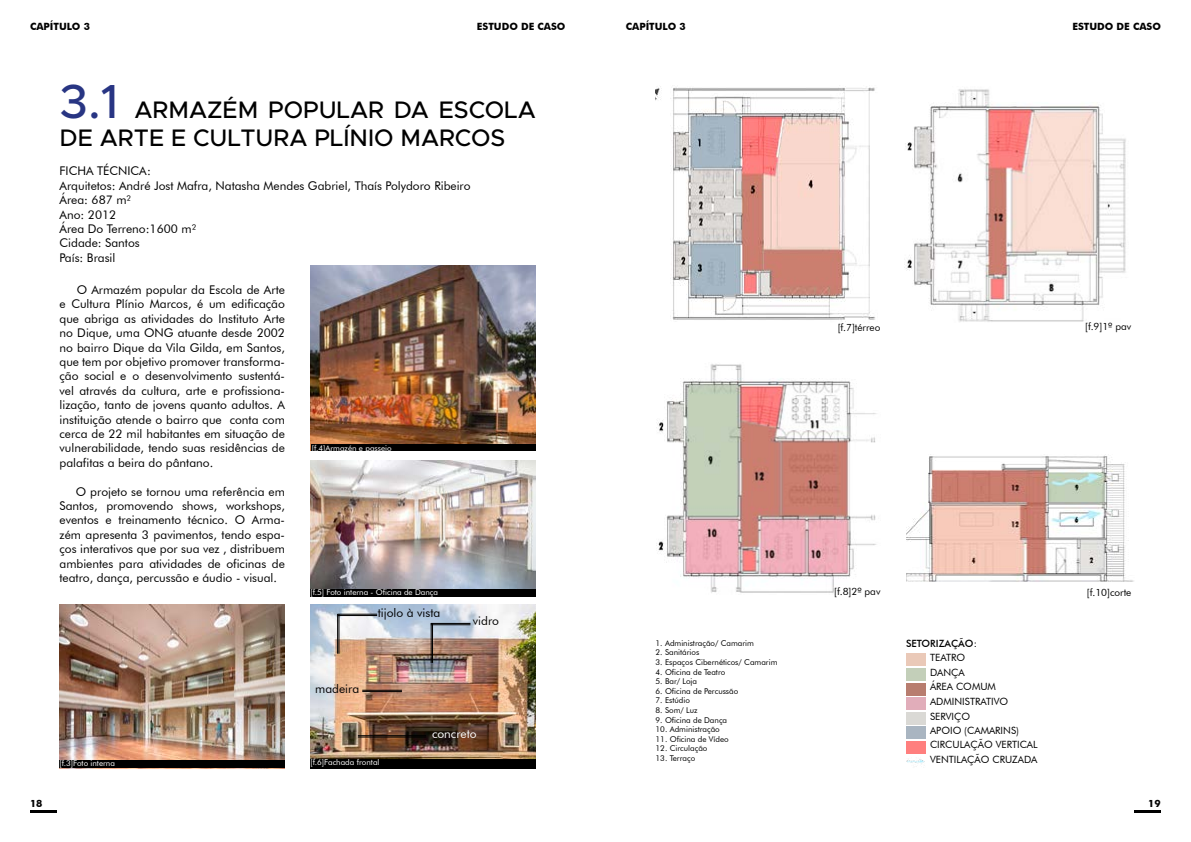
<style>
.page{position:relative;width:1191px;height:842px;background:#fff}
.page>*{position:absolute;margin:0;border:0;box-sizing:border-box;transform-origin:0 0}
.t1{font:500 24px/28.8px "Metropolis";color:#000}
.t2{font:12px/14.4px "Futura BT";color:#000;text-align:justify}
.t3{font:12px "Futura BT";color:#fff}
.t4{font:10px/14.6px "Futura BT";color:#000}
.t5{font:700 10px "Futura BT";color:#000}
.t6{font:500 10px "Futura BT";color:#000}
.t7{font:8px "Futura BT";color:#000}
.t8{font:8px "Futura BT";color:#fff}
.s1{font-size:48px;color:#283583}
</style>
<div class="page">
<hr style="left:30px;top:810px;width:27px;height:2px;background:#000">
<hr style="left:1134px;top:810px;width:27px;height:2px;background:#000">
<img style="left:311px;top:604px;width:225px;height:155px">
<img style="left:310px;top:265px;width:226px;height:185px">
<div style="left:312px;top:444px;width:224px;height:7px;background:#000"></div>
<img style="left:310px;top:461px;width:226px;height:128px">
<hr style="left:337px;top:614px;width:1px;height:40px;background:#000">
<hr style="left:338px;top:614px;width:1px;height:40px;background:#000">
<hr style="left:337px;top:614px;width:40px;height:1px;background:#000">
<hr style="left:337px;top:615px;width:40px;height:1px;background:#000">
<hr style="left:362px;top:690px;width:40px;height:1px;background:#000">
<hr style="left:362px;top:691px;width:40px;height:1px;background:#000">
<div style="left:310px;top:759px;width:226px;height:9px;background:#000"></div>
<hr style="left:431px;top:623px;width:1px;height:40px;background:#000">
<hr style="left:432px;top:623px;width:1px;height:40px;background:#000">
<hr style="left:431px;top:623px;width:39px;height:1px;background:#000">
<hr style="left:431px;top:624px;width:39px;height:1px;background:#000">
<hr style="left:358px;top:735px;width:68px;height:1px;background:#000">
<hr style="left:358px;top:736px;width:68px;height:1px;background:#000">
<div style="left:310px;top:589px;width:226px;height:7px;background:#000"></div>
<img style="left:60px;top:605px;width:225px;height:163px">
<div style="left:60px;top:760px;width:225px;height:7px;background:#000"></div>
<img style="left:655px;top:86px;width:220px;height:236px">
<img style="left:905px;top:89px;width:221px;height:233px">
<img style="left:657px;top:364px;width:220px;height:229px">
<img style="left:906px;top:454px;width:228px;height:128px">
<div style="left:906px;top:668px;width:19px;height:12px;background:#c3cfb9"></div>
<div style="left:906px;top:683px;width:19px;height:12px;background:#b87d6f"></div>
<div style="left:906px;top:698px;width:19px;height:12px;background:#e1adba"></div>
<div style="left:906px;top:713px;width:19px;height:12px;background:#dad9d5"></div>
<div style="left:906px;top:726px;width:19px;height:13px;background:#a9b5c1"></div>
<div style="left:906px;top:741px;width:19px;height:12px;background:#ff7f7e"></div>
<div style="left:906px;top:653px;width:19px;height:12px;background:#eac9b8"></div>
<img style="left:906px;top:759px;width:19px;height:8px">
<p class="t5" style="left:30px;top:21px;width:61px">CAPÍTULO 3</p>
<p class="t5" style="left:477px;top:21px;width:90px">ESTUDO DE CASO</p>
<p class="t5" style="left:626px;top:21px;width:61px">CAPÍTULO 3</p>
<p class="t5" style="left:1072px;top:21px;width:90px">ESTUDO DE CASO</p>
<h1 class="t1" style="left:60px;top:95px;width:478px"><span class="s1">3.1</span> ARMAZÉM POPULAR DA ESCOLA<br>DE ARTE E CULTURA PLÍNIO MARCOS</h1>
<p class="t2" style="left:60px;top:164px;width:412px;text-align:left">FICHA TÉCNICA:<br>Arquitetos: André Jost Mafra, Natasha Mendes Gabriel, Thaís Polydoro Ribeiro<br>Área: 687 m²<br>Ano: 2012<br>Área Do Terreno:1600 m²<br>Cidade: Santos<br>País: Brasil</p>
<p class="t2" style="left:60px;top:282px;width:227px;text-indent:17px">O Armazém popular da Escola de Arte e Cultura Plínio Marcos, é um edificação que abriga as atividades do Instituto Arte no Dique, uma ONG atuante desde 2002 no bairro Dique da Vila Gilda, em Santos, que tem por objetivo promover transforma&shy;ção social e o desenvolvimento sustentá&shy;vel através da cultura, arte e profissiona&shy;lização, tanto de jovens quanto adultos. A instituição atende o bairro que conta com cerca de 22 mil habitantes em situação de vulnerabilidade, tendo suas residências de palafitas a beira do pântano.</p>
<p class="t2" style="left:60px;top:484px;width:227px;text-indent:16px">O projeto se tornou uma referência em Santos, promovendo shows, workshops, eventos e treinamento técnico. O Arma&shy;zém apresenta 3 pavimentos, tendo espa&shy;ços interativos que por sua vez , distribuem ambientes para atividades de oficinas de teatro, dança, percussão e áudio - visual.</p>
<p class="t8" style="left:312px;top:443px;width:81px">[f.4]Armazén e passeio</p>
<p class="t8" style="left:310px;top:587px;width:129px">[f.5] Foto interna - Oficina de Dança</p>
<p class="t2" style="left:378px;top:606px;width:64px">tijolo à vista</p>
<p class="t2" style="left:315px;top:681px;width:45px">madeira</p>
<p class="t2" style="left:473px;top:613px;width:28px">vidro</p>
<p class="t8" style="left:60px;top:758px;width:57px">[f.3]Foto interna</p>
<p class="t8" style="left:310px;top:757px;width:70px">[f.6]Fachada frontal</p>
<p class="t3" style="left:432px;top:726px;width:46px">concreto</p>
<p class="t4" style="left:837px;top:320px;width:44px">[f.7]térreo</p>
<p class="t4" style="left:1085px;top:319px;width:48px">[f.9]1º pav</p>
<p class="t7" style="left:655px;top:638px;width:100px">1. Administração/ Camarim</p>
<p class="t7" style="left:655px;top:648px;width:45px">2. Sanitários</p>
<p class="t7" style="left:655px;top:657px;width:123px">3. Espaços Cibernéticos/ Camarim</p>
<p class="t7" style="left:655px;top:667px;width:71px">4. Oficina de Teatro</p>
<p class="t7" style="left:655px;top:676px;width:43px">5. Bar/ Loja</p>
<p class="t7" style="left:655px;top:686px;width:84px">6. Oficina de Percussão</p>
<p class="t7" style="left:655px;top:696px;width:36px">7. Estúdio</p>
<p class="t7" style="left:655px;top:705px;width:43px">8. Som/ Luz</p>
<p class="t7" style="left:655px;top:715px;width:73px">9. Oficina de Dança</p>
<p class="t7" style="left:655px;top:724px;width:66px">10. Administração</p>
<p class="t7" style="left:655px;top:734px;width:75px">11. Oficina de Vídeo</p>
<p class="t7" style="left:655px;top:744px;width:53px">12. Circulação</p>
<p class="t7" style="left:655px;top:753px;width:41px">13. Terraço</p>
<p class="t4" style="left:834px;top:584px;width:48px">[f.8]2º pav</p>
<p class="t4" style="left:1087px;top:585px;width:46px">[f.10]corte</p>
<p class="t6" style="left:906px;top:638px;width:72px">SETORIZAÇÃO:</p>
<p class="t4" style="left:930px;top:665px;width:109px">DANÇA<br>ÁREA COMUM<br>ADMINISTRATIVO<br>SERVIÇO<br>APOIO (CAMARINS)<br>CIRCULAÇÃO VERTICAL<br>VENTILAÇÃO CRUZADA</p>
<p class="t4" style="left:930px;top:650px;width:37px">TEATRO</p>
<p class="t5" style="left:30px;top:797px;width:14px">18</p>
<p class="t5" style="left:1148px;top:797px;width:14px">19</p>
</div>
